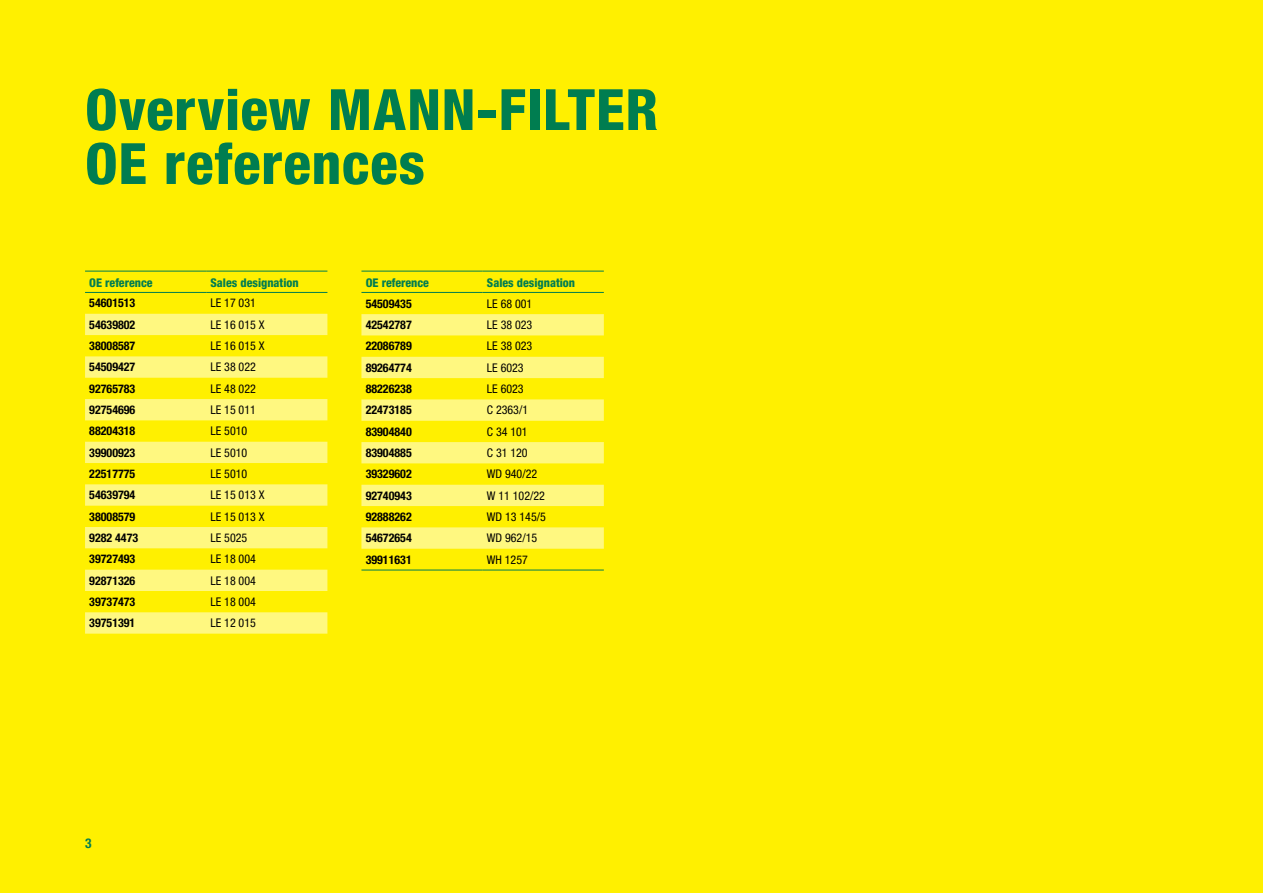
<style>
.page{position:relative;width:1263px;height:893px;background:#fff000}
.page>*{position:absolute;margin:0;border:0;box-sizing:border-box;transform-origin:0 0}
.t1{font:800 condensed 57px/54px "Helvetica Neue LTW1 G";letter-spacing:.015em;color:#007d50}
.t2{font:700 condensed 13.5px "Helvetica Neue LT Pro";color:#007d50}
.t3{font:700 condensed 12px "Helvetica Neue LT Pro";color:#000}
.t4{font:condensed 12px "Helvetica Neue LT Pro";color:#000}
.t5{font:800 condensed 12px "Helvetica Neue LT Pro";color:#007d50}
</style>
<div class="page">
<svg style="left:85px;top:314px;width:242px;height:320px;fill:#fff880"></svg>
<hr style="left:85px;top:271px;width:121px;height:1px;background:#007d50">
<hr style="left:85px;top:292px;width:121px;height:1px;background:#007d50">
<hr style="left:206px;top:271px;width:121px;height:1px;background:#007d50">
<hr style="left:206px;top:292px;width:121px;height:1px;background:#007d50">
<svg style="left:361px;top:314px;width:243px;height:235px;fill:#fff880"></svg>
<hr style="left:361px;top:271px;width:122px;height:1px;background:#007d50">
<hr style="left:361px;top:292px;width:122px;height:1px;background:#007d50">
<hr style="left:483px;top:271px;width:121px;height:1px;background:#007d50">
<hr style="left:483px;top:292px;width:121px;height:1px;background:#007d50">
<hr style="left:361px;top:570px;width:122px;height:1px;background:#007d50">
<hr style="left:483px;top:570px;width:121px;height:1px;background:#007d50">
<h1 class="t1" style="left:85px;top:82px;width:575px">Overview MANN-FILTER<br>OE references</h1>
<p class="t5" style="left:89px;top:275px;width:65px">OE reference</p>
<p class="t5" style="left:210px;top:275px;width:90px">Sales designation</p>
<p class="t3" style="left:89px;top:296px;width:48px">54601513</p>
<p class="t4" style="left:210px;top:296px;width:47px">LE 17 031</p>
<p class="t3" style="left:89px;top:317px;width:48px">54639802</p>
<p class="t4" style="left:210px;top:317px;width:56px">LE 16 015 X</p>
<p class="t3" style="left:89px;top:338px;width:48px">38008587</p>
<p class="t4" style="left:210px;top:339px;width:56px">LE 16 015 X</p>
<p class="t3" style="left:89px;top:360px;width:48px">54509427</p>
<p class="t4" style="left:210px;top:360px;width:47px">LE 38 022</p>
<p class="t3" style="left:89px;top:381px;width:48px">92765783</p>
<p class="t4" style="left:210px;top:381px;width:47px">LE 48 022</p>
<p class="t3" style="left:89px;top:402px;width:48px">92754696</p>
<p class="t4" style="left:210px;top:403px;width:47px">LE 15 011</p>
<p class="t3" style="left:89px;top:424px;width:48px">88204318</p>
<p class="t4" style="left:210px;top:424px;width:38px">LE 5010</p>
<p class="t3" style="left:89px;top:445px;width:48px">39900923</p>
<p class="t4" style="left:210px;top:445px;width:38px">LE 5010</p>
<p class="t3" style="left:89px;top:466px;width:48px">22517775</p>
<p class="t4" style="left:210px;top:467px;width:38px">LE 5010</p>
<p class="t3" style="left:89px;top:488px;width:48px">54639794</p>
<p class="t4" style="left:210px;top:488px;width:56px">LE 15 013 X</p>
<p class="t3" style="left:89px;top:509px;width:48px">38008579</p>
<p class="t4" style="left:210px;top:509px;width:56px">LE 15 013 X</p>
<p class="t3" style="left:89px;top:530px;width:50px">9282 4473</p>
<p class="t4" style="left:210px;top:531px;width:38px">LE 5025</p>
<p class="t3" style="left:89px;top:552px;width:48px">39727493</p>
<p class="t4" style="left:210px;top:552px;width:47px">LE 18 004</p>
<p class="t3" style="left:89px;top:573px;width:48px">92871326</p>
<p class="t4" style="left:210px;top:573px;width:47px">LE 18 004</p>
<p class="t3" style="left:89px;top:594px;width:48px">39737473</p>
<p class="t4" style="left:210px;top:595px;width:47px">LE 18 004</p>
<p class="t3" style="left:89px;top:616px;width:48px">39751391</p>
<p class="t4" style="left:210px;top:616px;width:47px">LE 12 015</p>
<p class="t5" style="left:366px;top:275px;width:65px">OE reference</p>
<p class="t5" style="left:487px;top:275px;width:90px">Sales designation</p>
<p class="t3" style="left:366px;top:296px;width:48px">54509435</p>
<p class="t4" style="left:487px;top:297px;width:47px">LE 68 001</p>
<p class="t3" style="left:366px;top:318px;width:48px">42542787</p>
<p class="t4" style="left:487px;top:318px;width:47px">LE 38 023</p>
<p class="t3" style="left:366px;top:339px;width:48px">22086789</p>
<p class="t4" style="left:487px;top:339px;width:47px">LE 38 023</p>
<p class="t3" style="left:366px;top:360px;width:48px">89264774</p>
<p class="t4" style="left:487px;top:361px;width:38px">LE 6023</p>
<p class="t3" style="left:366px;top:381px;width:48px">88226238</p>
<p class="t4" style="left:487px;top:382px;width:38px">LE 6023</p>
<p class="t3" style="left:366px;top:403px;width:48px">22473185</p>
<p class="t4" style="left:487px;top:403px;width:43px">C 2363/1</p>
<p class="t3" style="left:366px;top:424px;width:48px">83904840</p>
<p class="t4" style="left:487px;top:424px;width:42px">C 34 101</p>
<p class="t3" style="left:366px;top:445px;width:48px">83904885</p>
<p class="t4" style="left:487px;top:446px;width:42px">C 31 120</p>
<p class="t3" style="left:366px;top:467px;width:48px">39329602</p>
<p class="t4" style="left:487px;top:467px;width:52px">WD 940/22</p>
<p class="t3" style="left:366px;top:488px;width:48px">92740943</p>
<p class="t4" style="left:487px;top:488px;width:60px">W 11 102/22</p>
<p class="t3" style="left:366px;top:509px;width:48px">92888262</p>
<p class="t4" style="left:487px;top:510px;width:60px">WD 13 145/5</p>
<p class="t3" style="left:366px;top:531px;width:48px">54672654</p>
<p class="t4" style="left:487px;top:531px;width:52px">WD 962/15</p>
<p class="t3" style="left:366px;top:552px;width:48px">39911631</p>
<p class="t4" style="left:487px;top:552px;width:43px">WH 1257</p>
<p class="t2" style="left:85px;top:835px;width:8px">3</p>
</div>
